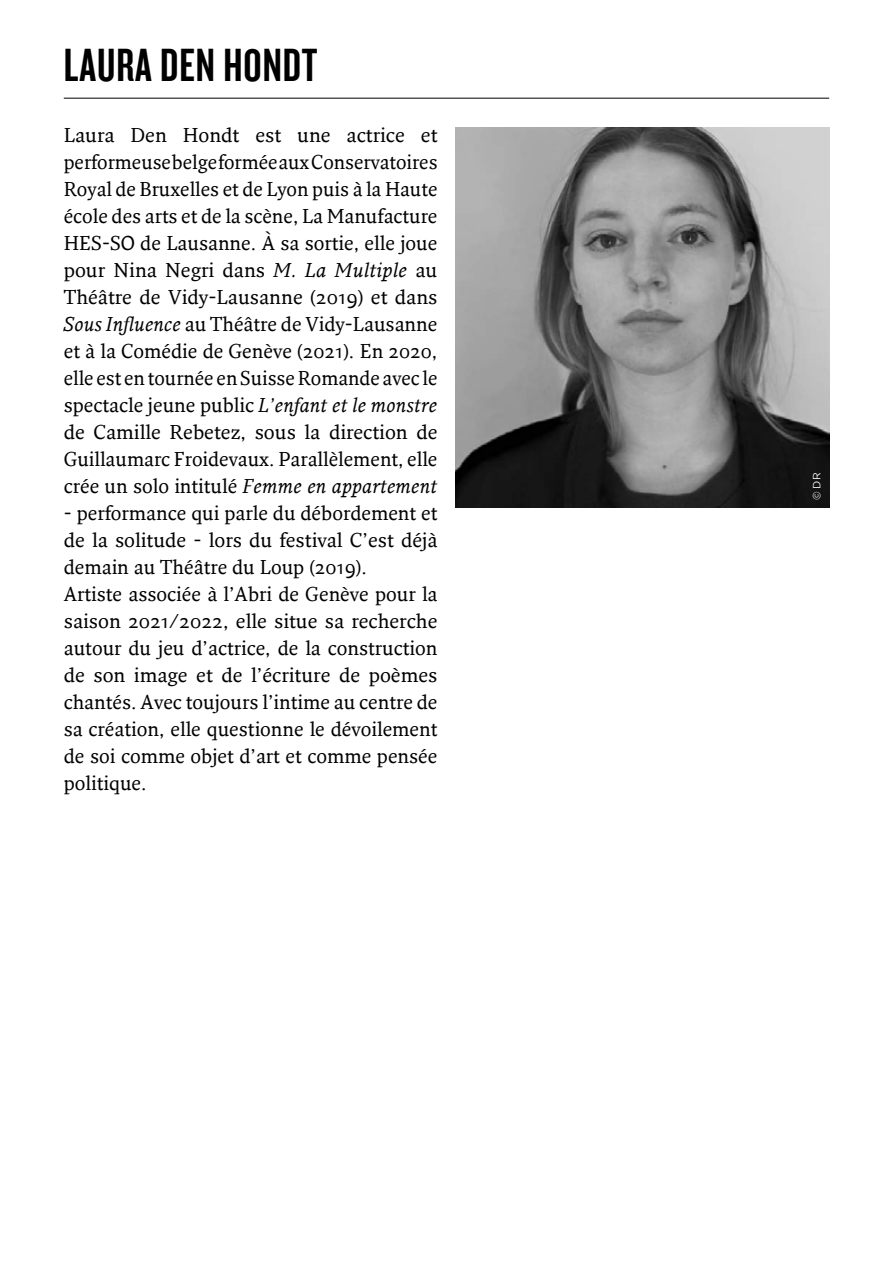
<style>
.page{position:relative;width:893px;height:1263px;background:#fff}
.page>*{position:absolute;margin:0;border:0;box-sizing:border-box;transform-origin:0 0}
.t1{font:48px "Knockout 48 Featherweight";letter-spacing:.02em;color:#000}
.t2{font:19.5px/27px "Fresco";color:#000;text-align:justify}
.t3{font:10.5px "Gotham";color:#fff}
.s1{font-style:italic}
</style>
<div class="page">
<hr style="left:64px;top:98px;width:765px;height:1px;background:#000">
<img style="left:455px;top:128px;width:374px;height:379px">
<h1 class="t1" style="left:64px;top:43px;width:255px">LAURA DEN HONDT</h1>
<p class="t2" style="left:64px;top:124px;width:375px">Laura Den Hondt est une actrice et performeuse belge formée aux Conservatoires Royal de Bruxelles et de Lyon puis à la Haute école des arts et de la scène, La Manufacture HES-SO de Lausanne. À sa sortie, elle joue pour Nina Negri dans <span class="s1">M. La Multiple</span> au Théâtre de Vidy-Lausanne (2019) et dans <span class="s1">Sous Influence</span> au Théâtre de Vidy-Lausanne et à la Comédie de Genève (2021). En 2020, elle est en tournée en Suisse Romande avec le spectacle jeune public <span class="s1">L’enfant et le monstre </span>de Camille Rebetez, sous la direction de Guillaumarc Froidevaux. Parallèlement, elle crée un solo intitulé <span class="s1">Femme en appartement</span></p>
<p class="t2" style="left:64px;top:502px;width:375px;text-align:left">- performance qui parle du débordement et de la solitude - lors du festival C’est déjà demain au Théâtre du Loup (2019).<br>Artiste associée à l’Abri de Genève pour la saison 2021/2022, elle situe sa recherche autour du jeu d’actrice, de la construction de son image et de l’écriture de poèmes chantés. Avec toujours l’intime au centre de sa création, elle questionne le dévoilement de soi comme objet d’art et comme pensée politique.</p>
<p class="t3" style="left:812px;top:500px;width:29px;rotate:-90deg">© DR</p>
</div>
